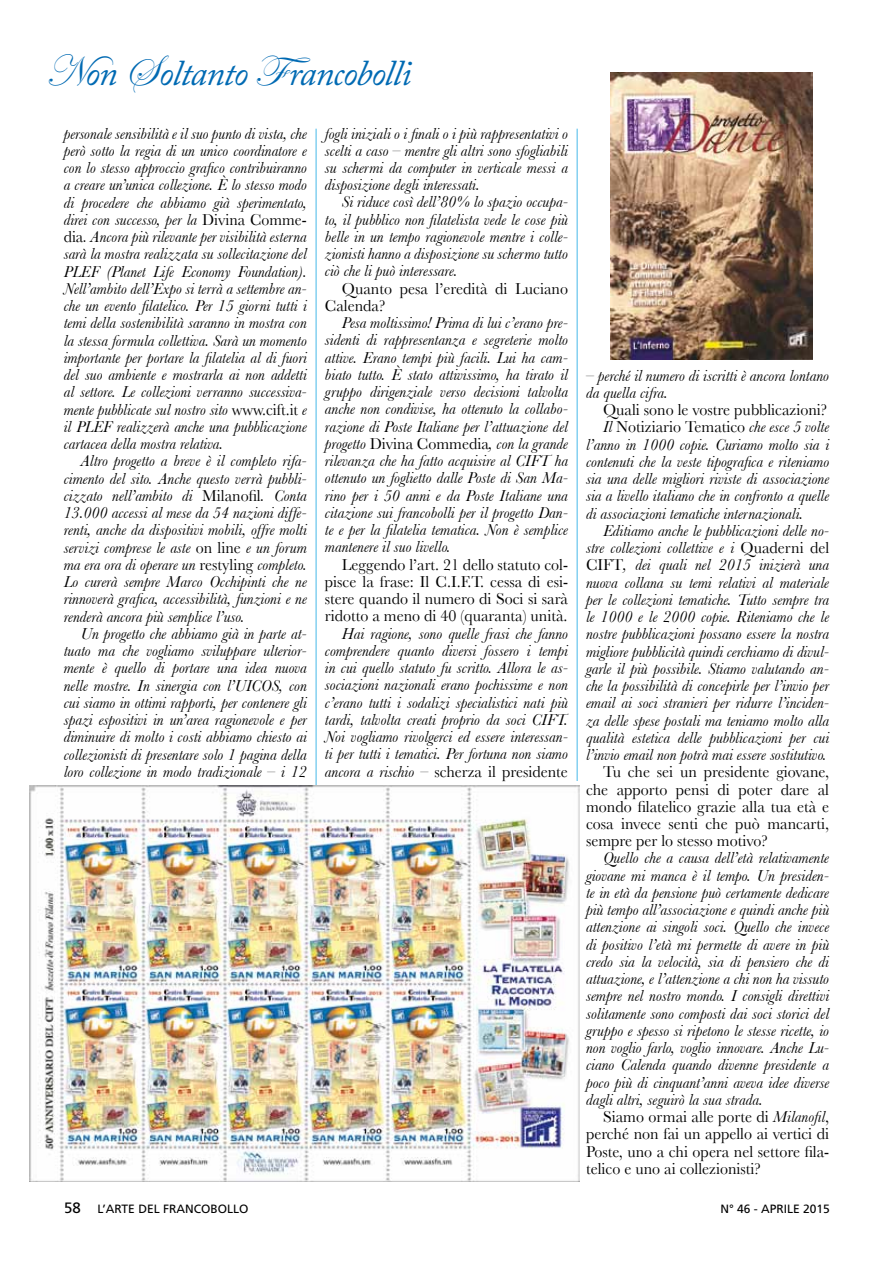
<style>
.page{position:relative;width:893px;height:1263px;background:#fff}
.page>*{position:absolute;margin:0;border:0;box-sizing:border-box;transform-origin:0 0}
.t1{font:italic 36px "Adobe Caslon Pro";letter-spacing:-.025em;color:#006ab3}
.t2{font:italic 16.5px/17.2px "Baskerville";color:#000;text-align:justify}
.t3{font:italic 16.5px/17.2px "Baskerville";color:#000;text-align:justify;scale:.96 1}
.t4{font:16.5px/17.2px "Baskerville";color:#000;text-align:justify}
.t5{font:12px "Frutiger";color:#000}
.s1{font-family:"Edwardian Script ITC";font-style:normal;font-size:45px}
.s2{font-style:normal}
.s3{font-style:italic}
.s4{font-size:15px}
</style>
<div class="page">
<hr style="left:315px;top:129px;width:2px;height:1050px;background:#84d0f0">
<hr style="left:576px;top:129px;width:2px;height:1050px;background:#84d0f0">
<div style="left:551px;top:781px;width:61px;height:414px;background:#fff"></div>
<img style="left:610px;top:72px;width:202px;height:287px">
<img style="left:30px;top:786px;width:550px;height:395px">
<h1 class="t1" style="left:45px;top:51px;width:368px"><span class="s1">N</span>on <span class="s1">S</span>oltanto <span class="s1">F</span>rancobolli</h1>
<p class="t3" style="left:64px;top:125px;width:255px">personale sensibilità e il suo punto di vista, che però sotto la regia di un unico coordinatore e con lo stesso approccio grafico contribuiranno a creare un’unica collezione. È lo stesso modo di procedere che abbiamo già sperimentato, direi con successo, per la <span class="s2">Divina Comme&shy;dia</span>. Ancora più rilevante per visibilità esterna sarà la mostra realizzata su sollecitazione del PLEF (Planet Life Economy Foundation).<br>Nell’ambito dell’Expo si terrà a settembre an&shy;che un evento filatelico. Per 15 giorni tutti i temi della sostenibilità saranno in mostra con la stessa formula collettiva. Sarà un momento importante per portare la filatelia al di fuori del suo ambiente e mostrarla ai non addetti al settore. Le collezioni verranno successiva&shy;mente pubblicate sul nostro sito <span class="s2">www.cift.it</span> e il PLEF realizzerà anche una pubblicazione cartacea della mostra relativa.</p>
<p class="t2" style="left:64px;top:452px;width:245px;text-indent:17px">Altro progetto a breve è il completo rifa&shy;cimento del sito. Anche questo verrà pubbli&shy;cizzato nell’ambito di <span class="s2">Milanofil</span>. Conta 13.000 accessi al mese da 54 nazioni diffe&shy;renti, anche da dispositivi mobili, offre molti servizi comprese le aste <span class="s2">on line</span> e un forum ma era ora di operare un <span class="s2">restyling</span> completo.<br>Lo curerà sempre Marco Occhipinti che ne rinnoverà grafica, accessibilità, funzioni e ne renderà ancora più semplice l’uso.</p>
<p class="t2" style="left:64px;top:625px;width:245px;text-indent:17px">Un progetto che abbiamo già in parte at&shy;tuato ma che vogliamo sviluppare ulterior&shy;mente è quello di portare una idea nuova nelle mostre. In sinergia con l’UICOS, con cui siamo in ottimi rapporti, per contenere gli spazi espositivi in un’area ragionevole e per diminuire di molto i costi abbiamo chiesto ai collezionisti di presentare solo 1 pagina della loro collezione in modo tradizionale – i 12</p>
<p class="t2" style="left:325px;top:124px;width:245px">fogli iniziali o i finali o i più rappresentativi o scelti a caso – mentre gli altri sono sfogliabili su schermi da computer in verticale messi a disposizione degli interessati.</p>
<p class="t2" style="left:325px;top:193px;width:245px;text-indent:17px">Si riduce così dell’80% lo spazio occupa&shy;to, il pubblico non filatelista vede le cose più belle in un tempo ragionevole mentre i colle&shy;zionisti hanno a disposizione su schermo tutto ciò che li può interessare.</p>
<p class="t4" style="left:325px;top:280px;width:245px;text-indent:17px">Quanto pesa l’eredità di Luciano<br>Calenda?</p>
<p class="t2" style="left:325px;top:314px;width:245px;text-indent:17px">Pesa moltissimo! Prima di lui c’erano pre&shy;sidenti di rappresentanza e segreterie molto attive. Erano tempi più facili. Lui ha cam&shy;biato tutto. È stato attivissimo, ha tirato il gruppo dirigenziale verso decisioni talvolta anche non condivise, ha ottenuto la collabo&shy;razione di Poste Italiane per l’attuazione del progetto <span class="s2">Divina Commedia</span>, con la grande rilevanza che ha fatto acquisire al CIFT ha ottenuto un foglietto dalle Poste di San Ma&shy;rino per i 50 anni e da Poste Italiane una citazione sui francobolli per il progetto Dan&shy;te e per la filatelia tematica. Non è semplice mantenere il suo livello.</p>
<p class="t4" style="left:325px;top:555px;width:245px;text-indent:17px">Leggendo l’art. 21 dello statuto col&shy;pisce la frase: Il C.I.F.T. cessa di esi&shy;stere quando il numero di Soci si sarà ridotto a meno di 40 (quaranta) unità.</p>
<p class="t2" style="left:325px;top:624px;width:245px;text-indent:17px">Hai ragione, sono quelle frasi che fanno comprendere quanto diversi fossero i tempi in cui quello statuto fu scritto. Allora le as&shy;sociazioni nazionali erano pochissime e non c’erano tutti i sodalizi specialistici nati più tardi, talvolta creati proprio da soci CIFT.<br>Noi vogliamo rivolgerci ed essere interessan&shy;ti per tutti i tematici. Per fortuna non siamo ancora a rischio <span class="s2">– scherza il presidente</span></p>
<p class="t2" style="left:586px;top:366px;width:245px"><span class="s2">–</span> perché il numero di iscritti è ancora lontano da quella cifra.</p>
<p class="t4" style="left:603px;top:401px;width:226px">Quali sono le vostre pubblicazioni?</p>
<p class="t4" style="left:603px;top:418px;width:228px"><span class="s3">Il</span> Notiziario Tematico <span class="s3">che esce 5 volte</span></p>
<p class="t2" style="left:586px;top:435px;width:245px">l’anno in 1000 copie. Curiamo molto sia i</p>
<p class="t2" style="left:586px;top:453px;width:245px">contenuti che la veste tipografica e riteniamo</p>
<p class="t2" style="left:586px;top:470px;width:245px">sia una delle migliori riviste di associazione</p>
<p class="t2" style="left:586px;top:487px;width:245px">sia a livello italiano che in confronto a quelle</p>
<p class="t2" style="left:586px;top:504px;width:219px">di associazioni tematiche internazionali.</p>
<p class="t2" style="left:603px;top:522px;width:228px">Editiamo anche le pubblicazioni delle no-</p>
<p class="t2" style="left:586px;top:539px;width:245px">stre collezioni collettive e i <span class="s2">Quaderni del</span></p>
<p class="t2" style="left:586px;top:556px;width:245px"><span class="s2">CIFT</span>, dei quali nel 2015 inizierà una</p>
<p class="t2" style="left:586px;top:573px;width:245px">nuova collana su temi relativi al materiale</p>
<p class="t2" style="left:586px;top:591px;width:245px">per le collezioni tematiche. Tutto sempre tra</p>
<p class="t2" style="left:586px;top:608px;width:245px">le 1000 e le 2000 copie. Riteniamo che le</p>
<p class="t2" style="left:586px;top:625px;width:245px">nostre pubblicazioni possano essere la nostra</p>
<p class="t2" style="left:586px;top:642px;width:245px">migliore pubblicità quindi cerchiamo di divul-</p>
<p class="t2" style="left:586px;top:660px;width:245px">garle il più possibile. Stiamo valutando an-</p>
<p class="t2" style="left:586px;top:677px;width:245px">che la possibilità di concepirle per l’invio per</p>
<p class="t2" style="left:586px;top:694px;width:245px">email ai soci stranieri per ridurre l’inciden-</p>
<p class="t2" style="left:586px;top:711px;width:245px">za delle spese postali ma teniamo molto alla</p>
<p class="t2" style="left:586px;top:729px;width:245px">qualità estetica delle pubblicazioni per cui</p>
<p class="t2" style="left:586px;top:746px;width:242px">l’invio email non potrà mai essere sostitutivo.</p>
<p class="t4" style="left:586px;top:763px;width:245px;text-indent:17px">Tu che sei un presidente giovane, che apporto pensi di poter dare al mondo filatelico grazie alla tua età e cosa invece senti che può mancarti, sempre per lo stesso motivo?</p>
<p class="t2" style="left:586px;top:849px;width:245px;text-indent:17px">Quello che a causa dell’età relativamente giovane mi manca è il tempo. Un presiden&shy;te in età da pensione può certamente dedicare più tempo all’associazione e quindi anche più attenzione ai singoli soci. Quello che invece di positivo l’età mi permette di avere in più credo sia la velocità, sia di pensiero che di attuazione, e l’attenzione a chi non ha vissuto sempre nel nostro mondo. I consigli direttivi solitamente sono composti dai soci storici del gruppo e spesso si ripetono le stesse ricette, io non voglio farlo, voglio innovare. Anche Lu&shy;ciano Calenda quando divenne presidente a poco più di cinquant’anni aveva idee diverse dagli altri, seguirò la sua strada.</p>
<p class="t4" style="left:586px;top:1108px;width:245px;text-indent:17px">Siamo ormai alle porte di <span class="s3">Milanofil</span>, perché non fai un appello ai vertici di Poste, uno a chi opera nel settore fila&shy;telico e uno ai collezionisti?</p>
<p class="t5" style="left:64px;top:1202px;width:186px"><span class="s4">58</span> L’ARTE DEL FRANCOBOLLO</p>
<p class="t5" style="left:720px;top:1201px;width:111px">N° 46 - APRILE 2015</p>
</div>
